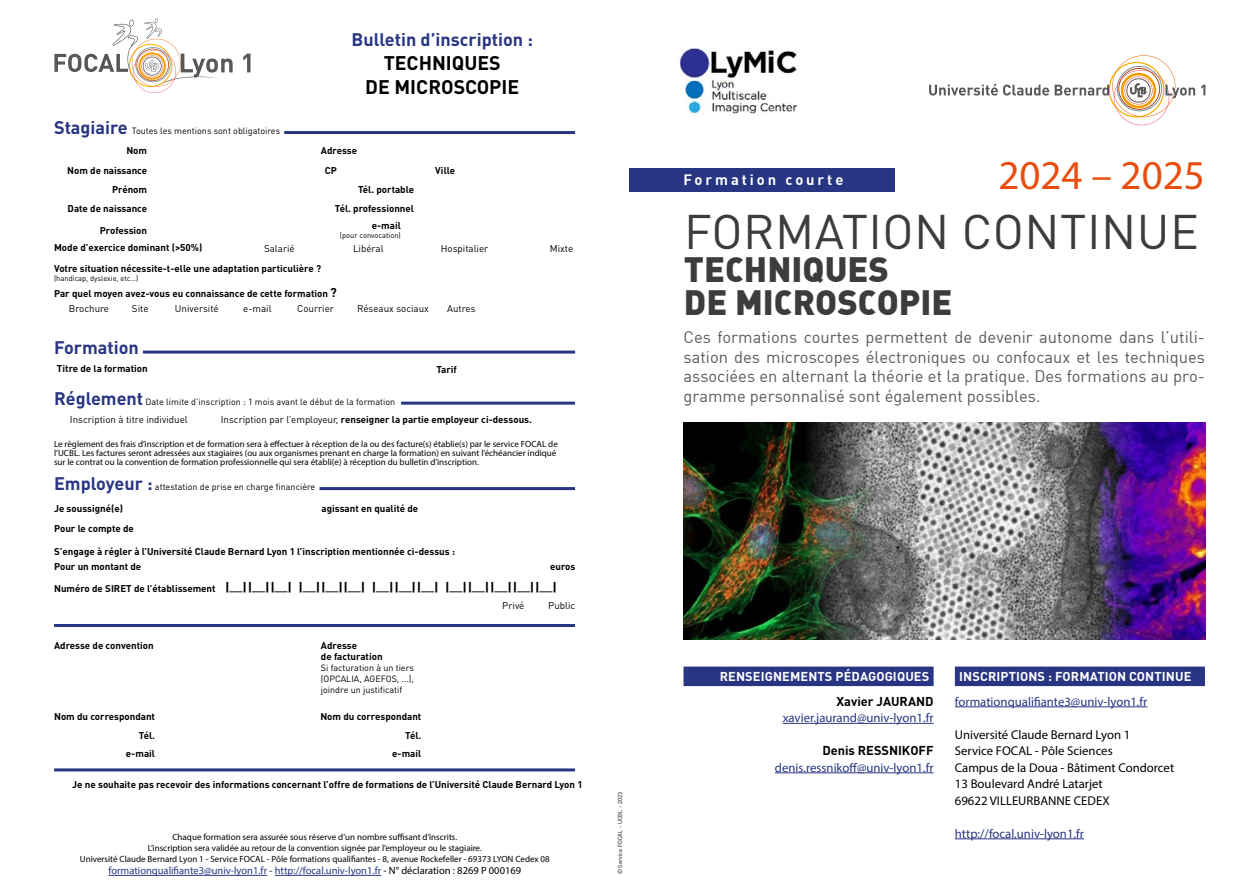
<style>
.page{position:relative;width:1259px;height:893px;background:#fff}
.page>*{position:absolute;margin:0;border:0;box-sizing:border-box;transform-origin:0 0}
.t1{font:48px "DIN Pro";letter-spacing:.01em;color:#3c3c3b}
.t2{font:41.1px "Myriad Pro";color:#e94e0f}
.t3{font:900 34.5px/33px "DIN Alternate";color:#3c3c3b}
.t4{font:700 19.5px/24px "DIN Pro";color:#000;text-align:center}
.t5{font:700 18px "DIN Pro";color:#283583}
.t6{font:16.5px/19.8px "DIN";color:#5c5a5b;text-align:justify}
.t7{font:700 14.7px "DIN";letter-spacing:.2em;color:#fff}
.t8{font:12.75px/16.5px "Myriad Pro";color:#000}
.t9{font:12.75px "Myriad Pro";color:#283583}
.t10{font:700 12.75px "DIN Pro";letter-spacing:.01em;color:#fff}
.t11{font:700 12.75px "DIN Pro";color:#000}
.t12{font:11.25px "Arial";color:#000;scale:2 1}
.t13{font:10.5px "Myriad Pro";color:#283583}
.t14{font:700 9.75px/16.6px "DIN Pro";color:#000}
.t15{font:9.75px "DIN Pro";color:#000}
.t16{font:9px/10.8px "Myriad Pro";color:#000;text-align:center}
.t17{font:9px/10.8px "DIN Pro";color:#000;text-align:justify}
.t18{font:7.5px "DIN Pro";color:#000}
.t19{font:5.85px "DIN";color:#000}
.s1{font-weight:700;font-size:18px;color:#283583}
.s2{font-size:12.75px}
.s3{font-weight:400}
.s4{color:#000}
</style>
<div class="page">
<div style="left:683px;top:667px;width:250px;height:19px;background:#283583"></div>
<hr style="left:782px;top:723px;width:151px;height:1px;background:#283583">
<hr style="left:775px;top:772px;width:158px;height:1px;background:#283583">
<div style="left:955px;top:667px;width:250px;height:19px;background:#283583"></div>
<hr style="left:955px;top:706px;width:192px;height:1px;background:#283583">
<hr style="left:955px;top:838px;width:129px;height:1px;background:#283583">
<div style="left:629px;top:168px;width:266px;height:23px;background:#283583"></div>
<img style="left:684px;top:422px;width:521px;height:218px">
<svg style="left:1201px;top:85px;width:4px;height:10px"></svg>
<svg style="left:929px;top:55px;width:266px;height:70px"></svg>
<img style="left:679px;top:48px;width:119px;height:66px">
<svg style="left:54px;top:18px;width:179px;height:75px"></svg>
<svg style="left:243px;top:54px;width:7px;height:18px"></svg>
<hr style="left:108px;top:875px;width:159px;height:1px;background:#283583">
<hr style="left:275px;top:875px;width:106px;height:1px;background:#283583">
<hr style="left:284px;top:131px;width:291px;height:3px;background:#283583">
<hr style="left:143px;top:351px;width:432px;height:3px;background:#283583">
<hr style="left:401px;top:402px;width:174px;height:3px;background:#283583">
<hr style="left:319px;top:487px;width:256px;height:3px;background:#283583">
<hr style="left:54px;top:624px;width:521px;height:3px;background:#283583">
<hr style="left:54px;top:768px;width:521px;height:3px;background:#283583">
<p class="t17" style="left:54px;top:125px;width:228px"><span class="s1">Stagiaire</span> Toutes les mentions sont obligatoires</p>
<p class="t14" style="left:126px;top:142px;width:22px">Nom</p>
<h3 class="t5" style="left:351px;top:27px;width:183px">Bulletin d’inscription :</h3>
<h3 class="t4" style="left:365px;top:50px;width:155px">TECHNIQUES<br>DE MICROSCOPIE</h3>
<p class="t14" style="left:321px;top:142px;width:38px">Adresse</p>
<p class="t14" style="left:67px;top:161px;width:81px">Nom de naissance</p>
<p class="t14" style="left:325px;top:161px;width:14px">CP</p>
<p class="t14" style="left:435px;top:161px;width:21px">Ville</p>
<p class="t14" style="left:112px;top:181px;width:37px">Prénom</p>
<p class="t14" style="left:358px;top:181px;width:58px">Tél. portable</p>
<p class="t14" style="left:68px;top:200px;width:81px">Date de naissance</p>
<p class="t14" style="left:372px;top:200px;width:44px;text-indent:-37px">Tél. professionnel e-mail</p>
<p class="t18" style="left:340px;top:230px;width:62px">(pour convocation)</p>
<p class="t14" style="left:54px;top:221px;width:150px;line-height:17.5px;text-indent:46px">Profession<br>Mode d’exercice dominant (&gt;50%)</p>
<p class="t15" style="left:264px;top:242px;width:32px">Salarié</p>
<p class="t15" style="left:353px;top:242px;width:32px">Libéral</p>
<p class="t15" style="left:441px;top:242px;width:49px">Hospitalier</p>
<p class="t15" style="left:550px;top:242px;width:25px">Mixte</p>
<p class="t14" style="left:54px;top:285px;width:284px">Par quel moyen avez-vous eu connaissance de cette formation <span class="s2">?</span></p>
<p class="t14" style="left:54px;top:259px;width:268px">Votre situation nécessite-t-elle une adaptation particulière ?</p>
<p class="t18" style="left:54px;top:273px;width:86px">(handicap, dyslexie, etc…)</p>
<p class="t15" style="left:69px;top:302px;width:42px">Brochure</p>
<p class="t15" style="left:132px;top:302px;width:18px">Site</p>
<p class="t15" style="left:175px;top:302px;width:45px">Université</p>
<p class="t15" style="left:243px;top:302px;width:30px">e-mail</p>
<p class="t15" style="left:297px;top:302px;width:38px">Courrier</p>
<p class="t15" style="left:357px;top:302px;width:73px">Réseaux sociaux</p>
<p class="t15" style="left:447px;top:302px;width:30px">Autres</p>
<h3 class="t5" style="left:54px;top:335px;width:86px">Formation</h3>
<p class="t17" style="left:54px;top:396px;width:343px"><span class="s1">Réglement</span> Date limite d’inscription : 1 mois avant le début de la formation</p>
<p class="t15" style="left:70px;top:413px;width:119px">Inscription à titre individuel</p>
<p class="t14" style="left:221px;top:411px;width:312px"><span class="s3">Inscription par l’employeur,</span> renseigner la partie employeur ci-dessous.</p>
<p class="t16" style="left:54px;top:439px;width:505px;line-height:9px;text-align:left">Le règlement des frais d’inscription et de formation sera à effectuer à réception de la ou des facture(s) établie(s) par le service FOCAL de l’UCBL. Les factures seront adressées aux stagiaires (ou aux organismes prenant en charge la formation) en suivant l’échéancier indiqué sur le contrat ou la convention de formation professionnelle qui sera établi(e) à réception du bulletin d’inscription.</p>
<p class="t17" style="left:54px;top:481px;width:263px"><span class="s1">Employeur :</span> attestation de prise en charge financière</p>
<p class="t14" style="left:54px;top:500px;width:70px">Je soussigné(e)</p>
<p class="t14" style="left:322px;top:500px;width:98px">agissant en qualité de</p>
<p class="t14" style="left:54px;top:519px;width:81px">Pour le compte de</p>
<p class="t14" style="left:54px;top:558px;width:89px">Pour un montant de</p>
<p class="t14" style="left:57px;top:360px;width:92px">Titre de la formation</p>
<p class="t14" style="left:436px;top:361px;width:22px">Tarif</p>
<p class="t14" style="left:54px;top:543px;width:402px">S’engage à régler à l’Université Claude Bernard Lyon 1 l’inscription mentionnée ci-dessus :</p>
<p class="t14" style="left:550px;top:558px;width:27px">euros</p>
<p class="t12" style="left:54px;top:579px;width:253px"><sub>Numéro</sub> <sub>de</sub> <sub>SIRET</sub> <sub>de</sub> <sub>l’établissement</sub> |_||_||_| |_||_||_| |_||_||_| |_||_||_||_||_|</p>
<p class="t14" style="left:54px;top:636px;width:101px">Adresse de convention</p>
<p class="t14" style="left:321px;top:639px;width:63px;line-height:11.7px">Adresse<br>de facturation</p>
<p class="t17" style="left:321px;top:662px;width:94px">Si facturation à un tiers (OPCALIA, AGEFOS, ...), joindre un justificatif</p>
<p class="t14" style="left:54px;top:708px;width:102px">Nom du correspondant</p>
<p class="t14" style="left:320px;top:708px;width:102px">Nom du correspondant</p>
<p class="t14" style="left:139px;top:726px;width:18px">Tél.</p>
<p class="t14" style="left:405px;top:726px;width:18px">Tél.</p>
<p class="t14" style="left:126px;top:745px;width:31px">e-mail</p>
<p class="t14" style="left:392px;top:745px;width:31px">e-mail</p>
<p class="t15" style="left:502px;top:599px;width:24px">Privé</p>
<p class="t15" style="left:548px;top:599px;width:29px">Public</p>
<p class="t14" style="left:72px;top:775px;width:512px">Je ne souhaite pas recevoir des informations concernant l’offre de formations de l’Université Claude Bernard Lyon 1</p>
<p class="t16" style="left:80px;top:831px;width:471px">Chaque formation sera assurée sous réserve d’un nombre suffisant d’inscrits.<br>L’inscription sera validée au retour de la convention signée par l’employeur ou le stagiaire.<br>Université Claude Bernard Lyon 1 - Service FOCAL - Pôle formations qualifiantes - 8, avenue Rockefeller - 69373 LYON Cedex 08</p>
<p class="t13" style="left:108px;top:864px;width:414px">formationqualifiante3@univ-lyon1.fr <span class="s4">-</span> http://focal.univ-lyon1.fr <span class="s4">- N° déclaration : 8269 P 000169</span></p>
<p class="t19" style="left:616px;top:874px;width:84px;rotate:-90deg">© Service FOCAL - UCBL - 2023</p>
<h3 class="t7" style="left:683px;top:170px;width:161px">Formation courte</h3>
<h2 class="t2" style="left:998px;top:150px;width:208px">2024 – 2025</h2>
<h1 class="t1" style="left:684px;top:199px;width:516px">FORMATION CONTINUE</h1>
<h3 class="t3" style="left:684px;top:251px;width:270px">TECHNIQUES<br>DE MICROSCOPIE</h3>
<p class="t6" style="left:683px;top:327px;width:523px">Ces formations courtes permettent de devenir autonome dans l’utili&shy;sation des microscopes électroniques ou confocaux et les techniques associées en alternant la théorie et la pratique. Des formations au pro&shy;gramme personnalisé sont également possibles.</p>
<h3 class="t10" style="left:720px;top:667px;width:211px">RENSEIGNEMENTS PÉDAGOGIQUES</h3>
<h3 class="t11" style="left:836px;top:692px;width:99px">Xavier JAURAND</h3>
<h3 class="t9" style="left:782px;top:710px;width:152px">xavier.jaurand@univ-lyon1.fr</h3>
<h3 class="t11" style="left:822px;top:742px;width:113px">Denis RESSNIKOFF</h3>
<h3 class="t9" style="left:775px;top:759px;width:160px">denis.ressnikoff@univ-lyon1.fr</h3>
<h3 class="t10" style="left:959px;top:667px;width:234px">INSCRIPTIONS : FORMATION CONTINUE</h3>
<h3 class="t9" style="left:955px;top:693px;width:194px">formationqualifiante3@univ-lyon1.fr</h3>
<h3 class="t8" style="left:955px;top:726px;width:221px">Université Claude Bernard Lyon 1<br>Service FOCAL - Pôle Sciences<br>Campus de la Doua - Bâtiment Condorcet<br>13 Boulevard André Latarjet<br>69622 VILLEURBANNE CEDEX</h3>
<h3 class="t9" style="left:955px;top:825px;width:131px">http://focal.univ-lyon1.fr</h3>
</div>
